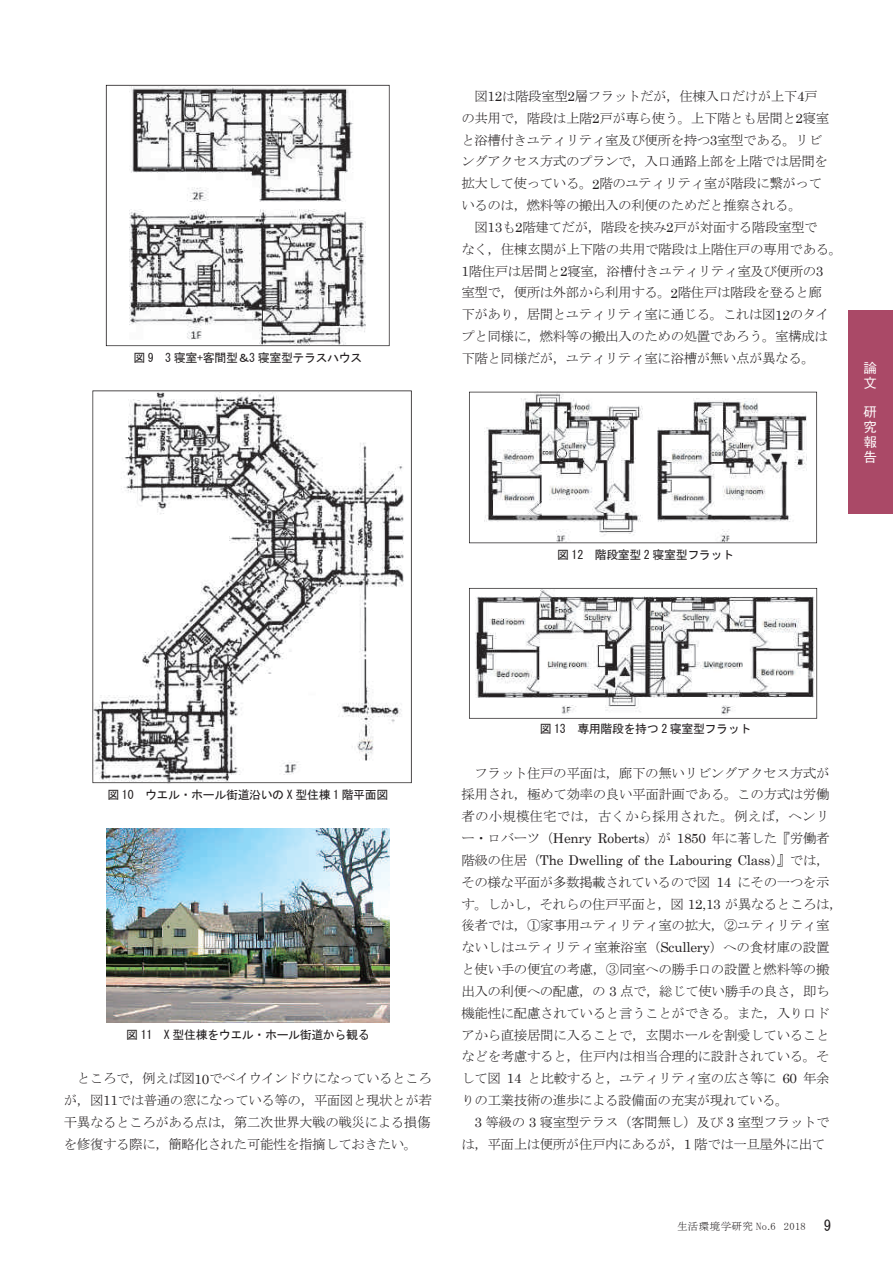
<style>
.page{position:relative;width:893px;height:1263px;background:#fff}
.page>*{position:absolute;margin:0;border:0;box-sizing:border-box;transform-origin:0 0}
.t1{font:13.5px/21.8px "MS Mincho";letter-spacing:-.035em;color:#231f20}
.t2{font:13.5px "Century";letter-spacing:-.015em;color:#231f20}
.t3{font:500 13.5px/14.9px "Gothic BBB Pro";color:#fff}
.t4{font:12px "MS Gothic";letter-spacing:-.03em;color:#231f20}
.t5{font:10.5px "MS Mincho";letter-spacing:.03em;color:#231f20}
.s1{font-family:"Century"}
.s2{font-family:"MS Mincho"}
.s3{font-family:"MS Gothic";font-size:15px}
</style>
<div class="page">
<div style="left:848px;top:310px;width:45px;height:204px;background:#aa4967"></div>
<img style="left:106px;top:829px;width:283px;height:193px">
<svg style="left:469px;top:588px;width:348px;height:131px"></svg>
<svg style="left:469px;top:392px;width:348px;height:151px"></svg>
<svg style="left:92px;top:390px;width:320px;height:393px"></svg>
<svg style="left:106px;top:85px;width:284px;height:261px"></svg>
<p class="t4" style="left:133px;top:352px;width:230px">図 9 3 寝室+客間型＆3 寝室型テラスハウス</p>
<p class="t1" style="left:461px;top:85px;width:369px;text-indent:13px">図<span class="s1">12</span>は階段室型<span class="s1">2</span>層フラットだが，住棟入口だけが上下<span class="s1">4</span>戸の共用で，階段は上階<span class="s1">2</span>戸が専ら使う。上下階とも居間と<span class="s1">2</span>寝室と浴槽付きユティリティ室及び便所を持つ<span class="s1">3</span>室型である。リビングアクセス方式のプランで，入口通路上部を上階では居間を拡大して使っている。<span class="s1">2</span>階のユティリティ室が階段に繋がっているのは，燃料等の搬出入の利便のためだと推察される。</p>
<p class="t1" style="left:461px;top:216px;width:383px;text-indent:13px">図<span class="s1">13</span>も<span class="s1">2</span>階建てだが，階段を挟み<span class="s1">2</span>戸が対面する階段室型で<br>なく，住棟玄関が上下階の共用で階段は上階住戸の専用である。<span class="s1">1</span>階住戸は居間と<span class="s1">2</span>寝室，浴槽付きユティリティ室及び便所の<span class="s1">3<br></span>室型で，便所は外部から利用する。<span class="s1">2</span>階住戸は階段を登ると廊<br>下があり，居間とユティリティ室に通じる。これは図<span class="s1">12</span>のタイプと同様に，燃料等の搬出入のための処置であろう。室構成は下階と同様だが，ユティリティ室に浴槽が無い点が異なる。</p>
<p class="t3" style="left:864px;top:359px;width:15px">論文</p>
<p class="t3" style="left:864px;top:403px;width:15px;text-align:justify">研究報告</p>
<p class="t4" style="left:557px;top:548px;width:178px">図 12 階段室型 2 寝室型フラット</p>
<p class="t4" style="left:107px;top:789px;width:283px">図 10 ウエル・ホール街道沿いの X 型住棟 1 階平面図</p>
<p class="t4" style="left:126px;top:1029px;width:245px">図 11 X 型住棟をウエル・ホール街道から観る</p>
<p class="t1" style="left:64px;top:1067px;width:370px;text-align:justify;text-indent:13px">ところで，例えば図<span class="s1">10</span>でベイウインドウになっているところが，図<span class="s1">11</span>では普通の窓になっている等の，平面図と現状とが若干異なるところがある点は，第二次世界大戦の戦災による損傷を修復する際に，簡略化された可能性を指摘しておきたい。</p>
<p class="t4" style="left:540px;top:723px;width:213px">図 13 専用階段を持つ 2 寝室型フラット</p>
<p class="t1" style="left:461px;top:762px;width:370px;text-align:justify;text-indent:13px">フラット住戸の平面は，廊下の無いリビングアクセス方式が採用され，極めて効率の良い平面計画である。この方式は労働者の小規模住宅では，古くから採用された。例えば，ヘンリー・ロバーツ（<span class="s1">Henry Roberts</span>）が <span class="s1">1850</span> 年に著した『労働者</p>
<p class="t2" style="left:461px;top:849px;width:370px"><span class="s2">階級の住居（</span>The Dwelling of the Labouring Class<span class="s2">）』では，</span></p>
<p class="t1" style="left:461px;top:871px;width:383px">その様な平面が多数掲載されているので図 <span class="s1">14</span> にその一つを示す。しかし，それらの住戸平面と，図 <span class="s1">12,13</span> が異なるところは，後者では，①家事用ユティリティ室の拡大，②ユティリティ室ないしはユティリティ室兼浴室（<span class="s1">Scullery</span>）への食材庫の設置と使い手の便宜の考慮，③同室への勝手口の設置と燃料等の搬出入の利便への配慮，の <span class="s1">3</span> 点で，総じて使い勝手の良さ，即ち機能性に配慮されていると言うことができる。また，入り口ドアから直接居間に入ることで，玄関ホールを割愛していることなどを考慮すると，住戸内は相当合理的に設計されている。そして図 <span class="s1">14</span> と比較すると，ユティリティ室の広さ等に <span class="s1">60</span> 年余りの工業技術の進歩による設備面の充実が現れている。</p>
<p class="t1" style="left:461px;top:1111px;width:370px;text-indent:13px"><span class="s1">3</span> 等級の <span class="s1">3</span> 寝室型テラス（客間無し）及び <span class="s1">3</span> 室型フラットでは，平面上は便所が住戸内にあるが，<span class="s1">1</span> 階では一旦屋外に出て</p>
<p class="t5" style="left:677px;top:1221px;width:156px">生活環境学研究 No.6 2018 <span class="s3">　9</span></p>
</div>
